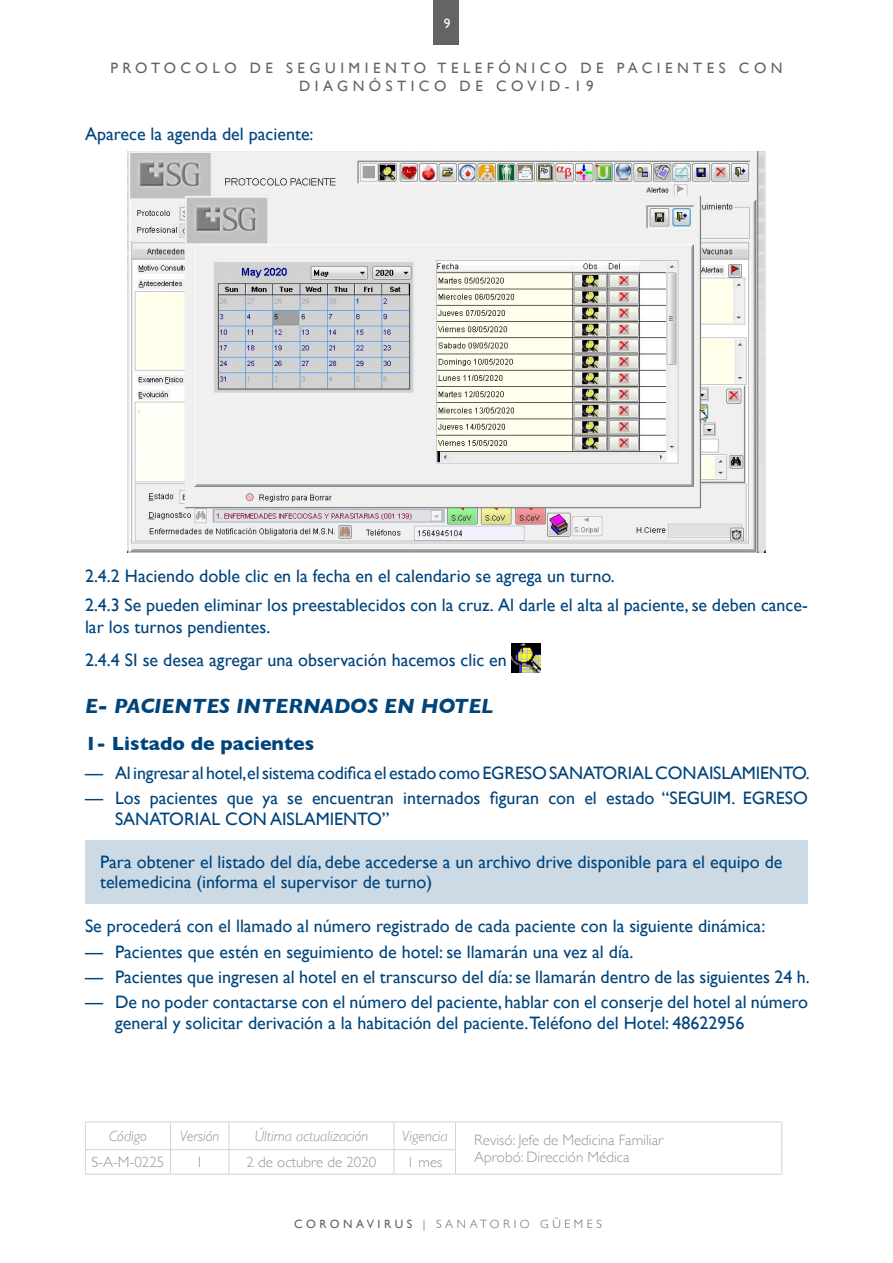
<style>
.page{position:relative;width:893px;height:1263px;background:#fff}
.page>*{position:absolute;margin:0;border:0;box-sizing:border-box;transform-origin:0 0}
.t1{font:italic 700 21px "Gill Sans";color:#00447c}
.t2{font:700 19.5px "Gill Sans";color:#00447c}
.t3{font:18px/20.7px "Gill Sans";color:#00447c}
.t4{font:300 15px/16.5px "Gill Sans";color:#939598}
.t5{font:15px/18px "Gill Sans";letter-spacing:.3em;color:#636466;text-align:center}
.t6{font:italic 300 15px "Gill Sans";color:#939598}
.t7{font:13.5px "Gill Sans";color:#fff}
.t8{font:300 12px "Gill Sans";letter-spacing:.3em;color:#636466}
.s1{font-weight:400}
</style>
<div class="page">
<div style="left:434px;top:0;width:25px;height:44px;background:#636466"></div>
<hr style="left:455px;top:1174px;width:327px;height:1px;background:#d1d3d4">
<hr style="left:85px;top:1121px;width:85px;height:1px;background:#d1d3d4">
<hr style="left:170px;top:1121px;width:59px;height:1px;background:#d1d3d4">
<hr style="left:229px;top:1121px;width:165px;height:1px;background:#d1d3d4">
<hr style="left:394px;top:1121px;width:61px;height:1px;background:#d1d3d4">
<hr style="left:455px;top:1121px;width:327px;height:1px;background:#d1d3d4">
<hr style="left:85px;top:1149px;width:85px;height:1px;background:#d1d3d4">
<svg style="left:85px;top:1122px;width:1px;height:52px"></svg>
<hr style="left:170px;top:1149px;width:59px;height:1px;background:#d1d3d4">
<svg style="left:170px;top:1122px;width:1px;height:52px"></svg>
<hr style="left:229px;top:1149px;width:165px;height:1px;background:#d1d3d4">
<svg style="left:229px;top:1122px;width:1px;height:52px"></svg>
<hr style="left:394px;top:1149px;width:62px;height:1px;background:#d1d3d4">
<svg style="left:394px;top:1122px;width:1px;height:52px"></svg>
<svg style="left:455px;top:1122px;width:1px;height:52px"></svg>
<svg style="left:781px;top:1122px;width:1px;height:52px"></svg>
<hr style="left:85px;top:1174px;width:85px;height:1px;background:#d1d3d4">
<hr style="left:170px;top:1174px;width:59px;height:1px;background:#d1d3d4">
<hr style="left:229px;top:1174px;width:165px;height:1px;background:#d1d3d4">
<hr style="left:394px;top:1174px;width:61px;height:1px;background:#d1d3d4">
<img style="left:128px;top:151px;width:637px;height:402px">
<img style="left:512px;top:644px;width:28px;height:28px">
<div style="left:85px;top:840px;width:723px;height:63px;background:#ccdae5"></div>
<p class="t7" style="left:444px;top:16px;width:8px">9</p>
<p class="t5" style="left:110px;top:59px;width:674px">PROTOCOLO DE SEGUIMIENTO TELEFÓNICO DE PACIENTES CON<br>DIAGNÓSTICO DE COVID-19</p>
<p class="t3" style="left:85px;top:123px;width:230px">Aparece la agenda del paciente:</p>
<p class="t3" style="left:85px;top:561px;width:724px;line-height:29.1px">2.4.2 Haciendo doble clic en la fecha en el calendario se agrega un turno.<br>2.4.3 Se pueden eliminar los preestablecidos con la cruz. Al darle el alta al paciente, se deben cance-</p>
<p class="t3" style="left:85px;top:610px;width:423px;line-height:32.8px">lar los turnos pendientes.<br>2.4.4 SI se desea agregar una observación hacemos clic en</p>
<p class="t1" style="left:85px;top:694px;width:410px">E- PACIENTES INTERNADOS EN HOTEL</p>
<p class="t2" style="left:85px;top:728px;width:231px">1- Listado de pacientes</p>
<p class="t3" style="left:85px;top:762px;width:726px">— Al ingresar al hotel,el sistema codifica el estado como EGRESO SANATORIAL CON AISLAMIENTO.</p>
<p class="t3" style="left:115px;top:787px;width:694px;text-indent:-30px">— Los pacientes que ya se encuentran internados figuran con el estado “SEGUIM. EGRESO<br>SANATORIAL CON AISLAMIENTO”</p>
<p class="t3" style="left:100px;top:851px;width:684px">Para obtener el listado del día, debe accederse a un archivo drive disponible para el equipo de telemedicina (informa el supervisor de turno)</p>
<p class="t3" style="left:85px;top:916px;width:682px">Se procederá con el llamado al número registrado de cada paciente con la siguiente dinámica:</p>
<p class="t3" style="left:85px;top:941px;width:550px">— Pacientes que estén en seguimiento de hotel: se llamarán una vez al día.</p>
<p class="t3" style="left:85px;top:966px;width:726px">— Pacientes que ingresen al hotel en el transcurso del día: se llamarán dentro de las siguientes 24 h.</p>
<p class="t3" style="left:115px;top:991px;width:694px;text-indent:-30px">— De no poder contactarse con el número del paciente, hablar con el conserje del hotel al número general y solicitar derivación a la habitación del paciente.Teléfono del Hotel: 48622956</p>
<p class="t6" style="left:109px;top:1127px;width:39px">Código</p>
<p class="t6" style="left:180px;top:1127px;width:41px">Versión</p>
<p class="t6" style="left:255px;top:1127px;width:115px">Última actualización</p>
<p class="t6" style="left:402px;top:1127px;width:47px">Vigencia</p>
<p class="t4" style="left:474px;top:1131px;width:190px">Revisó: Jefe de Medicina Familiar<br>Aprobó: Dirección Médica</p>
<p class="t4" style="left:92px;top:1153px;width:74px">S-A-M-0225</p>
<p class="t4" style="left:196px;top:1153px;width:9px">1</p>
<p class="t4" style="left:247px;top:1153px;width:131px">2 de octubre de 2020</p>
<p class="t4" style="left:407px;top:1153px;width:37px">1 mes</p>
<p class="t8" style="left:294px;top:1215px;width:309px"><span class="s1">CORONAVIRUS</span> | SANATORIO GÜEMES</p>
</div>
